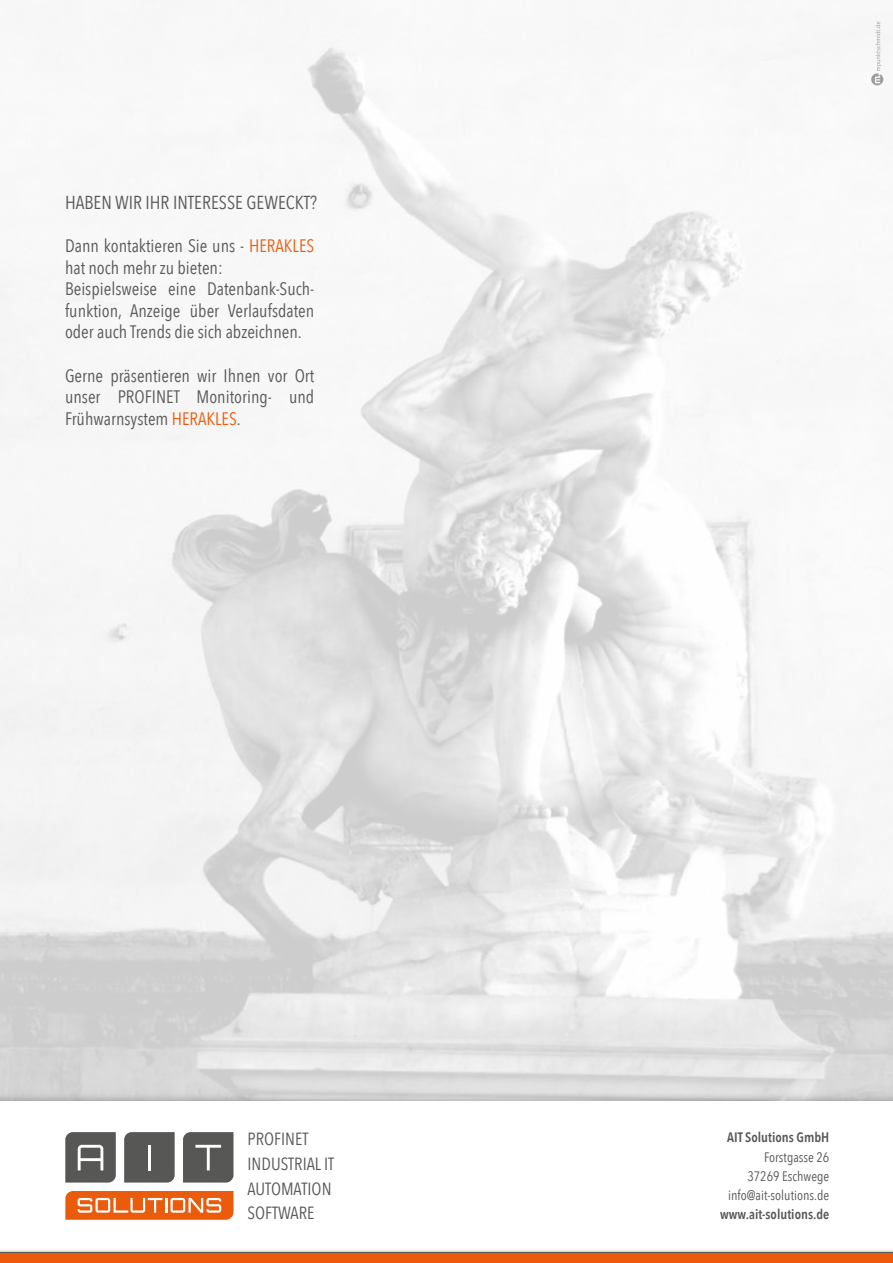
<style>
.page{position:relative;width:893px;height:1263px;background:#fff}
.page>*{position:absolute;margin:0;border:0;box-sizing:border-box;transform-origin:0 0}
.t1{font:18.75px "Avenir Next Condensed";color:#575756}
.t2{font:18px/21.6px "Avenir Next Condensed";color:#575756}
.t3{font:17.55px/24.8px "Avenir Next Condensed";color:#575756}
.t4{font:13.65px/19.2px "Avenir Next Condensed";color:#575756;text-align:right}
.t5{font:600 13.65px "Avenir Next Condensed";color:#575756}
.s1{color:#ea5b0b}
</style>
<div class="page">
<img style="left:0;top:0;width:893px;height:1088px">
<svg style="left:65px;top:1132px;width:170px;height:88px"></svg>
<svg style="left:0;top:1252px;width:893px;height:11px;background:#dc5a12"></svg>
<svg style="left:871px;top:22px;width:12px;height:63px"></svg>
<p class="t1" style="left:65px;top:191px;width:253px">HABEN WIR IHR INTERESSE GEWECKT?</p>
<p class="t2" style="left:65px;top:235px;width:251px">Dann kontaktieren Sie uns - <span class="s1">HERAKLES </span>hat noch mehr zu bieten:<br>Beispielsweise eine Datenbank-Such&shy;funktion, Anzeige über Verlaufsdaten oder auch Trends die sich abzeichnen.</p>
<p class="t2" style="left:65px;top:364px;width:251px;text-align:justify">Gerne präsentieren wir Ihnen vor Ort unser PROFINET Monitoring- und Frühwarnsystem <span class="s1">HERAKLES</span>.</p>
<p class="t3" style="left:248px;top:1127px;width:88px">PROFINET<br>INDUSTRIAL IT<br>AUTOMATION<br>SOFTWARE</p>
<p class="t5" style="left:727px;top:1129px;width:104px">AIT Solutions GmbH</p>
<p class="t4" style="left:728px;top:1147px;width:103px">Forstgasse 26<br>37269 Eschwege info@ait-solutions.de</p>
<p class="t5" style="left:720px;top:1206px;width:111px">www.ait-solutions.de</p>
</div>
